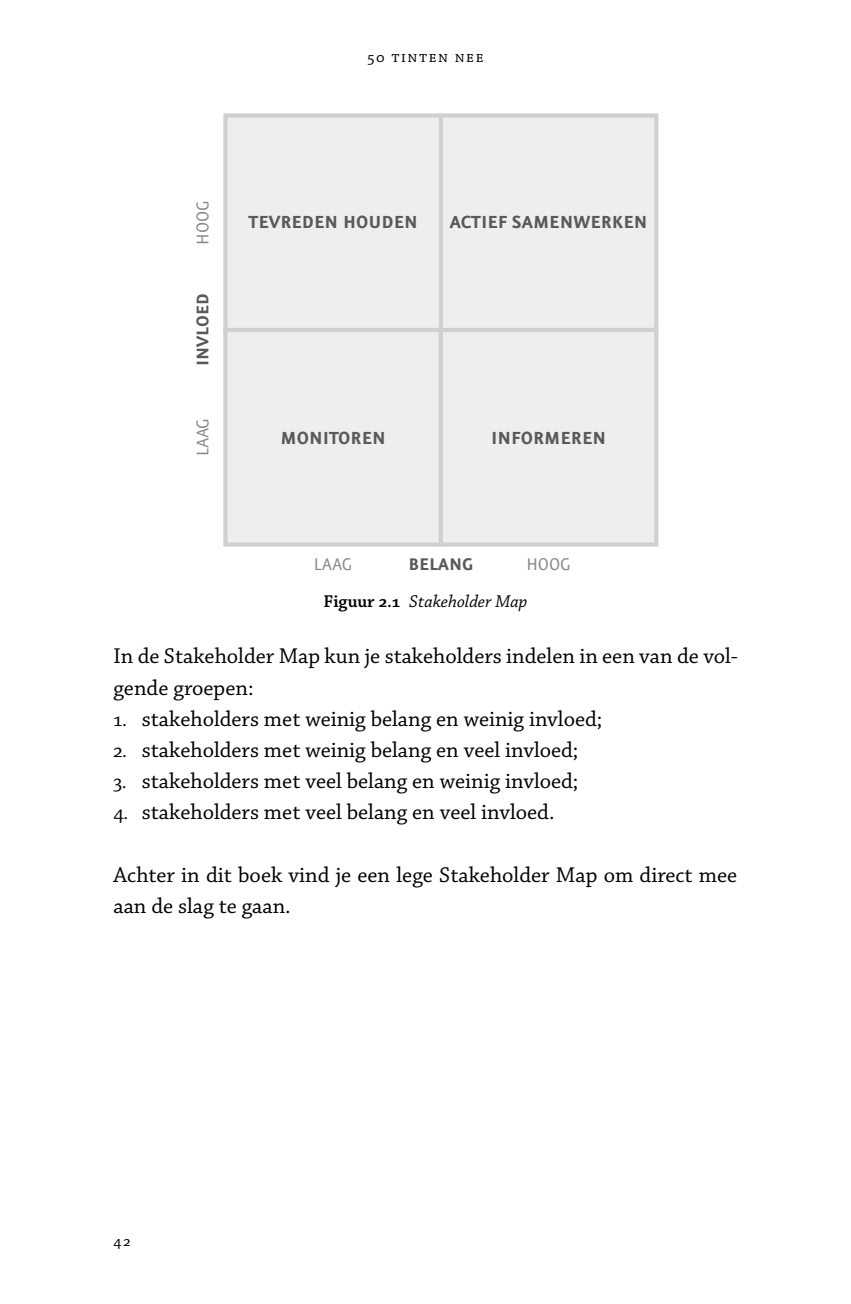
<style>
.page{position:relative;width:851px;height:1304px;background:#fff}
.page>*{position:absolute;margin:0;border:0;box-sizing:border-box;transform-origin:0 0}
.t1{font:22.4px/31.2px "Chaparral Pro";color:#000}
.t2{font:700 21px "Eureka Sans";color:#595959}
.t3{font:20.2px "Eureka Sans";color:#888}
.t4{font:700 20.2px "Eureka Sans";color:#595959}
.t5{font:italic 18px "Chaparral Pro";color:#000}
.t6{font:16px "Chaparral Pro";letter-spacing:.1em;color:#000}
.s1{font-weight:600;font-style:normal}
.s2{font-family:"Chaparral Pro Subh"}
</style>
<div class="page">
<div style="left:441px;top:115px;width:215px;height:215px;background:#eee"></div>
<div style="left:438px;top:113px;width:220px;height:219px;border:4px solid #d0d0d0"></div>
<div style="left:225px;top:115px;width:216px;height:215px;background:#eee"></div>
<div style="left:223px;top:113px;width:220px;height:219px;border:4px solid #d0d0d0"></div>
<div style="left:225px;top:330px;width:216px;height:214px;background:#eee"></div>
<div style="left:223px;top:328px;width:220px;height:219px;border:4px solid #d0d0d0"></div>
<div style="left:441px;top:330px;width:215px;height:214px;background:#eee"></div>
<div style="left:438px;top:328px;width:220px;height:219px;border:4px solid #d0d0d0"></div>
<svg style="left:438px;top:163px;width:218px;height:107px"></svg>
<p class="t6" style="left:367px;top:48px;width:118px">50 tinten nee</p>
<p class="t3" style="left:193px;top:245px;width:46px;rotate:-90deg">HOOG</p>
<p class="t4" style="left:192px;top:366px;width:74px;rotate:-90deg">INVLOED</p>
<p class="t3" style="left:193px;top:456px;width:40px;rotate:-90deg">LAAG</p>
<p class="t2" style="left:248px;top:211px;width:171px">TEVREDEN HOUDEN</p>
<p class="t2" style="left:449px;top:211px;width:199px">ACTIEF SAMENWERKEN</p>
<p class="t2" style="left:280px;top:427px;width:107px">MONITOREN</p>
<p class="t2" style="left:491px;top:427px;width:116px">INFORMEREN</p>
<p class="t3" style="left:314px;top:554px;width:40px">LAAG</p>
<p class="t4" style="left:408px;top:554px;width:66px">BELANG</p>
<p class="t3" style="left:526px;top:554px;width:46px">HOOG</p>
<p class="t5" style="left:323px;top:591px;width:205px"><span class="s1">Figuur 2.1</span> Stakeholder Map</p>
<p class="t1" style="left:113px;top:642px;width:626px">In de Stakeholder Map kun je stakeholders indelen in een van de vol&shy;gende groepen:</p>
<p class="t1" style="left:113px;top:704px;width:490px"><span class="s2">1.</span> stakeholders met weinig belang en weinig invloed;</p>
<p class="t1" style="left:113px;top:735px;width:466px"><span class="s2">2.</span> stakeholders met weinig belang en veel invloed;</p>
<p class="t1" style="left:113px;top:766px;width:466px"><span class="s2">3.</span> stakeholders met veel belang en weinig invloed;</p>
<p class="t1" style="left:113px;top:797px;width:442px"><span class="s2">4.</span> stakeholders met veel belang en veel invloed.</p>
<p class="t1" style="left:113px;top:860px;width:625px">Achter in dit boek vind je een lege Stakeholder Map om direct mee aan de slag te gaan.</p>
<p class="t6" style="left:113px;top:1232px;width:18px">42</p>
</div>
